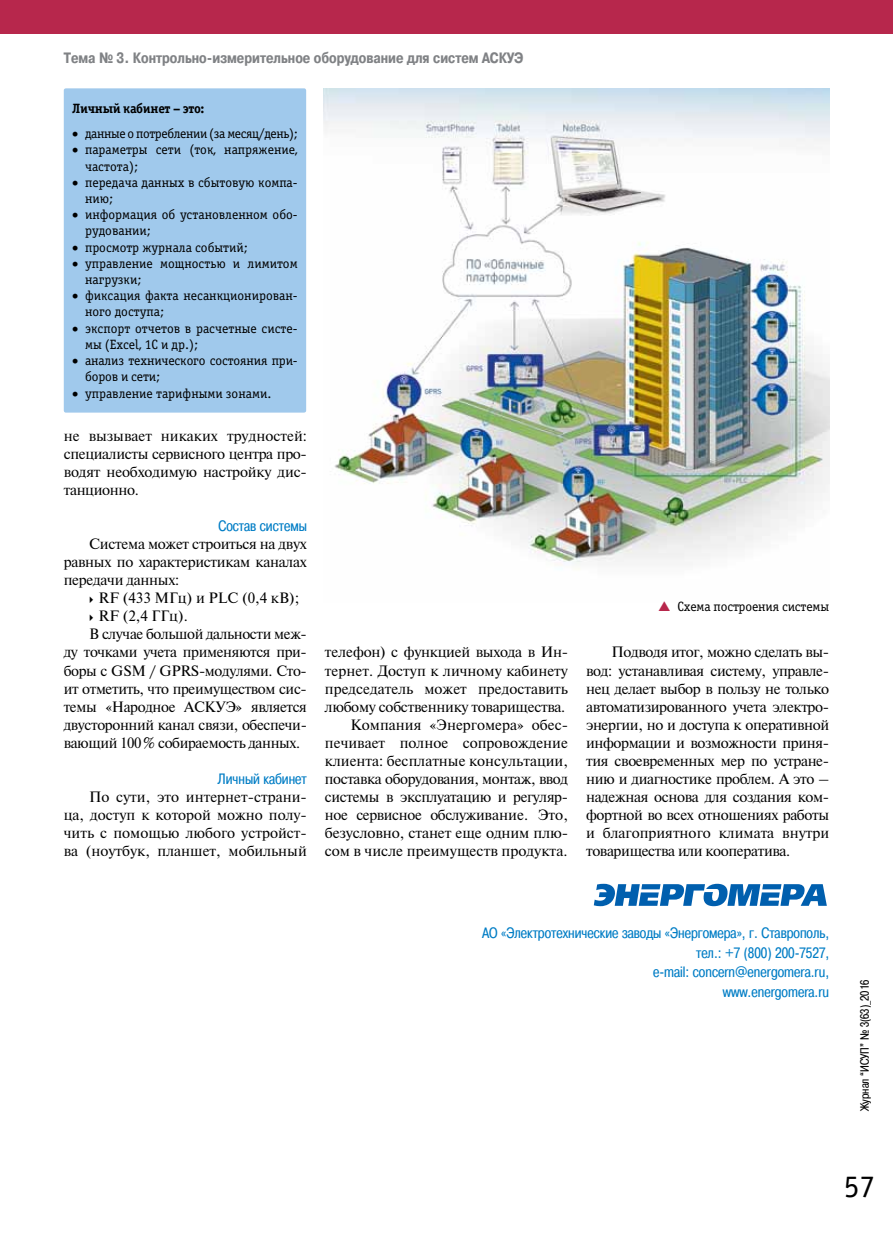
<style>
.page{position:relative;width:893px;height:1234px;background:#fff}
.page>*{position:absolute;margin:0;border:0;box-sizing:border-box;transform-origin:0 0}
.t1{font:31.5px "Officina Serif C";color:#000}
.t2{font:15px/18px "Newton";letter-spacing:-.02em;color:#000;text-align:justify}
.t3{font:15px/18px "Newton";color:#000;text-align:right}
.t4{font:15px/19.5px "Pragmatica Cond C";color:#007dc5;text-align:right}
.t5{font:700 15px "Pragmatica Cond C";color:#808285}
.t6{font:13.5px/16.2px "Officina Serif C";color:#000}
.t7{font:13.5px "Officina Serif C";letter-spacing:-.025em;color:#000}
.t8{font:700 13.5px "Officina Serif C";letter-spacing:-.025em;color:#000}
.t9{font:12px "Pragmatica Cond C";color:#000}
</style>
<div class="page">
<div style="left:0;top:0;width:893px;height:34px;background:#b7274c"></div>
<div style="left:64px;top:88px;width:242px;height:324px;background:#a0c9ec;border-radius:2px"></div>
<svg style="left:594px;top:883px;width:233px;height:23px"></svg>
<img style="left:323px;top:88px;width:506px;height:482px">
<p class="t5" style="left:64px;top:50px;width:461px">Тема № 3. Контрольно-измерительное оборудование для систем АСКУЭ</p>
<p class="t8" style="left:72px;top:101px;width:134px">Личный кабинет – это:</p>
<p class="t7" style="left:72px;top:126px;width:227px">• данные о потреблении (за месяц/день);</p>
<p class="t6" style="left:85px;top:142px;width:214px;text-indent:-13px">• параметры сети (ток, напряжение, частота);</p>
<p class="t6" style="left:85px;top:174px;width:214px;text-indent:-13px">• передача данных в сбытовую компа&shy;нию;</p>
<p class="t6" style="left:85px;top:207px;width:214px;text-indent:-13px">• информация об установленном обо&shy;рудовании;</p>
<p class="t6" style="left:72px;top:239px;width:177px">• просмотр журнала событий;</p>
<p class="t6" style="left:85px;top:255px;width:214px;text-indent:-13px">• управление мощностью и лимитом нагрузки;</p>
<p class="t6" style="left:85px;top:288px;width:214px;text-indent:-13px">• фиксация факта несанкционирован&shy;ного доступа;</p>
<p class="t6" style="left:85px;top:320px;width:214px;text-indent:-13px">• экспорт отчетов в расчетные систе&shy;мы (Excel, 1С и др.);</p>
<p class="t6" style="left:85px;top:352px;width:214px;text-indent:-13px">• анализ технического состояния при&shy;боров и сети;</p>
<p class="t6" style="left:72px;top:385px;width:201px">• управление тарифными зонами.</p>
<p class="t2" style="left:64px;top:426px;width:245px">не вызывает никаких трудностей: специалисты сервисного центра про&shy;водят необходимую настройку дис&shy;танционно.</p>
<p class="t4" style="left:218px;top:516px;width:90px">Состав системы</p>
<p class="t2" style="left:64px;top:534px;width:245px;text-indent:26px">Система может строиться на двух равных по характеристикам каналах передачи данных:</p>
<p class="t3" style="left:99px;top:588px;width:202px">RF (433 МГц) и PLC (0,4 кВ);</p>
<p class="t2" style="left:99px;top:606px;width:91px">RF (2,4 ГГц).</p>
<p class="t2" style="left:89px;top:624px;width:219px">В случае большой дальности меж-</p>
<p class="t2" style="left:64px;top:642px;width:245px">ду точками учета применяются при-</p>
<p class="t2" style="left:64px;top:660px;width:245px">боры с GSM / GPRS-модулями. Сто-</p>
<p class="t2" style="left:64px;top:678px;width:245px">ит отметить, что преимуществом сис-</p>
<p class="t2" style="left:64px;top:696px;width:245px">темы «Народное АСКУЭ» является</p>
<p class="t2" style="left:64px;top:714px;width:245px">двусторонний канал связи, обеспечи-</p>
<p class="t2" style="left:64px;top:732px;width:238px">вающий 100% собираемость данных.</p>
<p class="t4" style="left:218px;top:768px;width:91px">Личный кабинет</p>
<p class="t2" style="left:64px;top:786px;width:245px;text-indent:26px">По сути, это интернет-страни&shy;ца, доступ к которой можно полу&shy;чить с помощью любого устройст&shy;ва (ноутбук, планшет, мобильный</p>
<p class="t6" style="left:677px;top:598px;width:153px">Схема построения системы</p>
<p class="t3" style="left:325px;top:642px;width:245px">телефон) с функцией выхода в Ин&shy;тернет. Доступ к личному кабинету председатель может предоставить любому собственнику товарищества.<br>Компания «Энергомера» обес&shy;печивает полное сопровождение клиента: бесплатные консультации, поставка оборудования, монтаж, ввод системы в эксплуатацию и регуляр&shy;ное сервисное обслуживание. Это, безусловно, станет еще одним плю&shy;сом в числе преимуществ продукта.</p>
<p class="t2" style="left:586px;top:642px;width:245px;text-indent:26px">Подводя итог, можно сделать вы&shy;вод: устанавливая систему, управле&shy;нец делает выбор в пользу не только автоматизированного учета электро&shy;энергии, но и доступа к оперативной информации и возможности приня&shy;тия своевременных мер по устране&shy;нию и диагностике проблем. А это – надежная основа для создания ком&shy;фортной во всех отношениях работы и благоприятного климата внутри товарищества или кооператива.</p>
<p class="t4" style="left:483px;top:922px;width:348px">АО «Электротехнические заводы «Энергомера», г. Ставрополь, тел.: +7 (800) 200-7527,<br>e-mail: concern@energomera.ru,<br>www.energomera.ru</p>
<p class="t9" style="left:858px;top:1110px;width:133px;rotate:-90deg">Журнал “ИСУП” № 3(63)_2016</p>
<h1 class="t1" style="left:844px;top:1168px;width:33px">57</h1>
</div>
